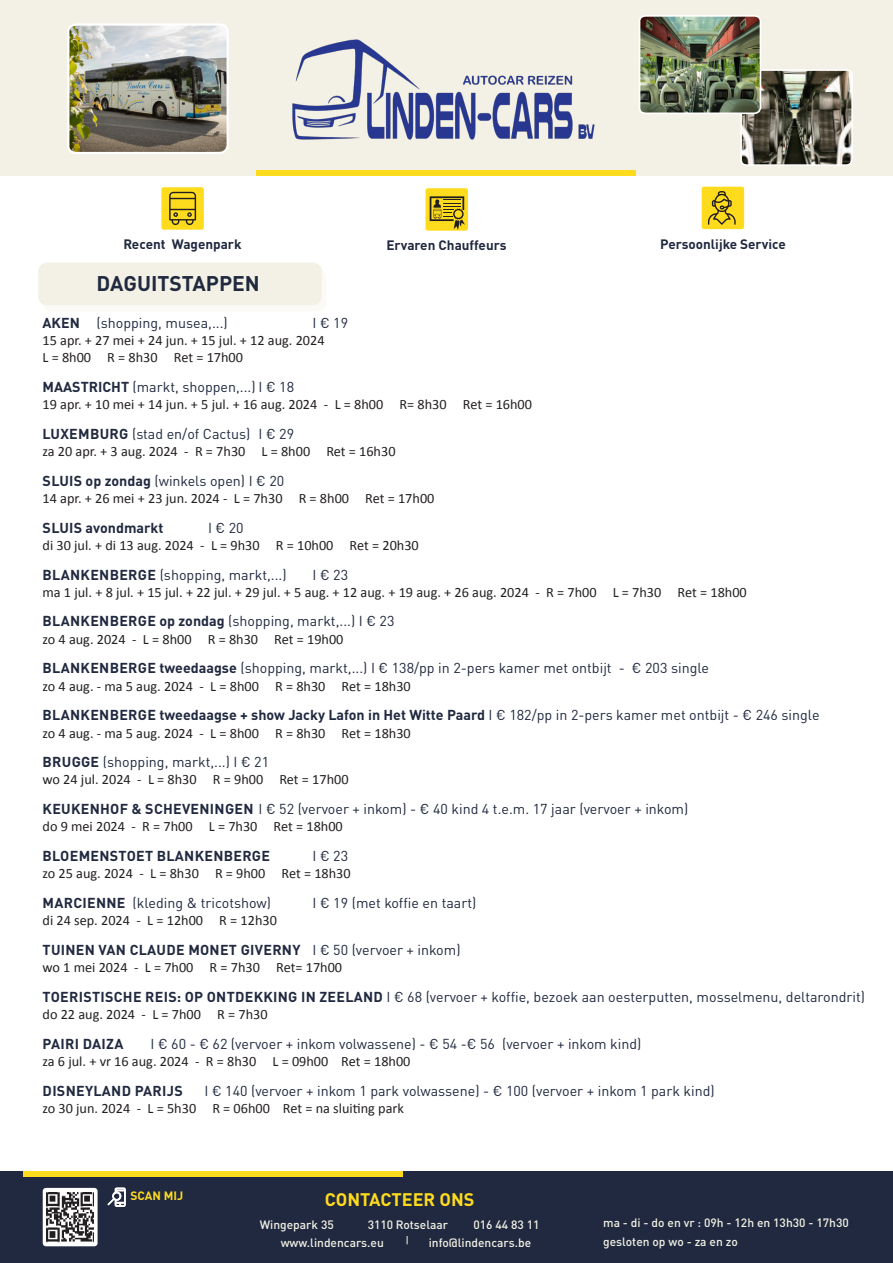
<style>
.page{position:relative;width:893px;height:1263px;background:#fff}
.page>*{position:absolute;margin:0;border:0;box-sizing:border-box;transform-origin:0 0}
.t1{font:700 21px "DIN Pro";color:#20293f}
.t2{font:700 18px "DIN Pro";color:#ffdb1e}
.t3{font:14.25px/17.1px "Calibri";color:#231f20}
.t4{font:14.25px/17.1px "DIN Pro";color:#20293f}
.t5{font:700 14.25px/17.1px "DIN Pro";color:#20293f}
.t6{font:700 14.25px "DIN Pro";letter-spacing:.02em;color:#20293f}
.t7{font:700 13.5px "DIN Pro";color:#20293f}
.t8{font:500 12px/18.6px "DIN Pro";color:#f3f1e5}
.t9{font:700 12px "DIN Pro";color:#ffdb1e}
.s1{font-weight:700}
.s2{font-family:"DIN Pro";color:#20293f}
.s3{font-family:"DIN Pro";font-weight:700;color:#20293f}
.s4{font-family:"Calibri";color:#231f20}
.s5{font-weight:400}
.s6{font-family:"Calibri";font-weight:400;color:#231f20}
</style>
<div class="page">
<div style="left:0;top:1171px;width:893px;height:92px;background:#20293f"></div>
<div style="left:23px;top:1171px;width:379px;height:6px;background:#ffdb1e"></div>
<svg style="left:108px;top:1188px;width:17px;height:18px"></svg>
<div style="left:43px;top:1188px;width:55px;height:58px;background:#fff;border-radius:3px"></div>
<img style="left:47px;top:1192px;width:47px;height:50px">
<div style="left:0;top:0;width:893px;height:176px;background:#f3f1e5"></div>
<img style="left:292px;top:39px;width:303px;height:101px">
<div style="left:257px;top:170px;width:379px;height:6px;background:#ffdb1e"></div>
<div style="left:425px;top:188px;width:43px;height:43px;background:#ffdb1e;border-radius:3px"></div>
<svg style="left:430px;top:196px;width:35px;height:34px"></svg>
<div style="left:161px;top:187px;width:43px;height:43px;background:#ffdb1e;border-radius:3px"></div>
<svg style="left:169px;top:192px;width:27px;height:33px"></svg>
<div style="left:701px;top:186px;width:43px;height:43px;background:#ffdb1e;border-radius:3px"></div>
<svg style="left:708px;top:191px;width:28px;height:34px"></svg>
<img style="left:639px;top:15px;width:214px;height:151px">
<img style="left:67px;top:23px;width:162px;height:131px">
<div style="left:43px;top:269px;width:283px;height:43px;background:#fbfaf6;border-radius:9px"></div>
<div style="left:38px;top:263px;width:284px;height:42px;background:#f3f1e5;border-radius:9px"></div>
<p class="t7" style="left:124px;top:232px;width:120px">Recent Wagenpark</p>
<p class="t7" style="left:386px;top:233px;width:122px">Ervaren Chauffeurs</p>
<p class="t7" style="left:660px;top:232px;width:127px">Persoonlijke Service</p>
<p class="t1" style="left:97px;top:266px;width:165px">DAGUITSTAPPEN</p>
<p class="t4" style="left:43px;top:312px;width:187px"><span class="s1">AKEN</span> (shopping, musea,...)</p>
<p class="t3" style="left:43px;top:314px;width:307px;text-indent:270px"><span class="s2">I € 19<br></span>15 apr. + 27 mei + 24 jun. + 15 jul. + 12 aug. 2024<br>L = 8h00 R = 8h30 Ret = 17h00</p>
<p class="t3" style="left:43px;top:378px;width:491px"><span class="s3">MAASTRICHT</span> <span class="s2">(markt, shoppen,...) I € 18<br></span>19 apr. + 10 mei + 14 jun. + 5 jul. + 16 aug. 2024 - L = 8h00 R= 8h30 Ret = 16h00</p>
<p class="t3" style="left:43px;top:425px;width:355px"><span class="s3">LUXEMBURG</span> <span class="s2">(stad en/of Cactus) I € 29<br></span>za 20 apr. + 3 aug. 2024 - R = 7h30 L = 8h00 Ret = 16h30</p>
<p class="t3" style="left:43px;top:472px;width:393px"><span class="s3">SLUIS op zondag</span> <span class="s2">(winkels open) I € 20<br></span>14 apr. + 26 mei + 23 jun. 2024 - L = 7h30 R = 8h00 Ret = 17h00</p>
<p class="t5" style="left:43px;top:517px;width:122px">SLUIS avondmarkt</p>
<p class="t3" style="left:43px;top:519px;width:378px;text-indent:166px"><span class="s2">I € 20<br></span>di 30 jul. + di 13 aug. 2024 - L = 9h30 R = 10h00 Ret = 20h30</p>
<p class="t4" style="left:43px;top:564px;width:246px"><span class="s1">BLANKENBERGE</span> (shopping, markt,...)</p>
<p class="t3" style="left:43px;top:566px;width:706px;text-indent:270px"><span class="s2">I € 23<br></span>ma 1 jul. + 8 jul. + 15 jul. + 22 jul. + 29 jul. + 5 aug. + 12 aug. + 19 aug. + 26 aug. 2024 - R = 7h00 L = 7h30 Ret = 18h00</p>
<p class="t3" style="left:43px;top:613px;width:353px"><span class="s3">BLANKENBERGE op zondag</span> <span class="s2">(shopping, markt,...) I € 23 </span>zo 4 aug. 2024 - L = 8h00 R = 8h30 Ret = 19h00</p>
<p class="t4" style="left:43px;top:658px;width:668px"><span class="s1">BLANKENBERGE tweedaagse</span> (shopping, markt,...) I € 138/pp in 2-pers kamer met ontbijt - € 203 single <span class="s4">zo 4 aug. - ma 5 aug. 2024 - L = 8h00 R = 8h30 Ret = 18h30</span></p>
<p class="t5" style="left:43px;top:705px;width:778px">BLANKENBERGE tweedaagse + show Jacky Lafon in Het Witte Paard <span class="s5">I € 182/pp in 2-pers kamer met ontbijt - € 246 single </span><span class="s6">zo 4 aug. - ma 5 aug. 2024 - L = 8h00 R = 8h30 Ret = 18h30</span></p>
<p class="t3" style="left:43px;top:754px;width:308px"><span class="s3">BRUGGE</span> <span class="s2">(shopping, markt,...) I € 21<br></span>wo 24 jul. 2024 - L = 8h30 R = 9h00 Ret = 17h00</p>
<p class="t4" style="left:43px;top:799px;width:647px"><span class="s1">KEUKENHOF &amp; SCHEVENINGEN</span> I € 52 (vervoer + inkom) - € 40 kind 4 t.e.m. 17 jaar (vervoer + inkom) <span class="s4">do 9 mei 2024 - R = 7h00 L = 7h30 Ret = 18h00</span></p>
<p class="t6" style="left:43px;top:844px;width:229px">BLOEMENSTOET BLANKENBERGE</p>
<p class="t3" style="left:43px;top:848px;width:310px;text-align:right"><span class="s2">I € 23<br></span>zo 25 aug. 2024 - L = 8h30 R = 9h00 Ret = 18h30</p>
<p class="t4" style="left:43px;top:893px;width:230px"><span class="s1">MARCIENNE</span> (kleding &amp; tricotshow)</p>
<p class="t4" style="left:313px;top:893px;width:165px">I € 19 (met koffie en taart)</p>
<p class="t3" style="left:43px;top:912px;width:236px">di 24 sep. 2024 - L = 12h00 R = 12h30</p>
<p class="t3" style="left:43px;top:941px;width:420px"><span class="s3">TUINEN VAN CLAUDE MONET GIVERNY</span> <span class="s2">I € 50 (vervoer + inkom) </span>wo 1 mei 2024 - L = 7h00 R = 7h30 Ret= 17h00</p>
<p class="t4" style="left:43px;top:987px;width:824px"><span class="s1">TOERISTISCHE REIS: OP ONTDEKKING IN ZEELAND</span> I € 68 (vervoer + koffie, bezoek aan oesterputten, mosselmenu, deltarondrit) <span class="s4">do 22 aug. 2024 - L = 7h00 R = 7h30</span></p>
<p class="t6" style="left:43px;top:1032px;width:82px">PAIRI DAIZA</p>
<p class="t4" style="left:43px;top:1034px;width:600px;text-indent:108px">I € 60 - € 62 (vervoer + inkom volwassene) - € 54 -€ 56 (vervoer + inkom kind) <span class="s4">za 6 jul. + vr 16 aug. 2024 - R = 8h30 L = 09h00 Ret = 18h00</span></p>
<p class="t6" style="left:43px;top:1079px;width:142px">DISNEYLAND PARIJS</p>
<p class="t4" style="left:43px;top:1081px;width:674px;text-indent:162px">I € 140 (vervoer + inkom 1 park volwassene) - € 100 (vervoer + inkom 1 park kind) <span class="s4">zo 30 jun. 2024 - L = 5h30 R = 06h00 Ret = na sluiting park</span></p>
<p class="t9" style="left:130px;top:1186px;width:54px">SCAN MIJ</p>
<p class="t2" style="left:325px;top:1184px;width:151px">CONTACTEER ONS</p>
<p class="t8" style="left:260px;top:1214px;width:76px">Wingepark 35</p>
<p class="t8" style="left:368px;top:1214px;width:82px">3110 Rotselaar</p>
<p class="t8" style="left:473px;top:1214px;width:68px">016 44 83 11</p>
<p class="t8" style="left:281px;top:1232px;width:105px">www.lindencars.eu</p>
<p class="t8" style="left:429px;top:1232px;width:104px">info@lindencars.be</p>
<p class="t8" style="left:603px;top:1212px;width:247px">ma - di - do en vr : 09h - 12h en 13h30 - 17h30 gesloten op wo - za en zo</p>
</div>
